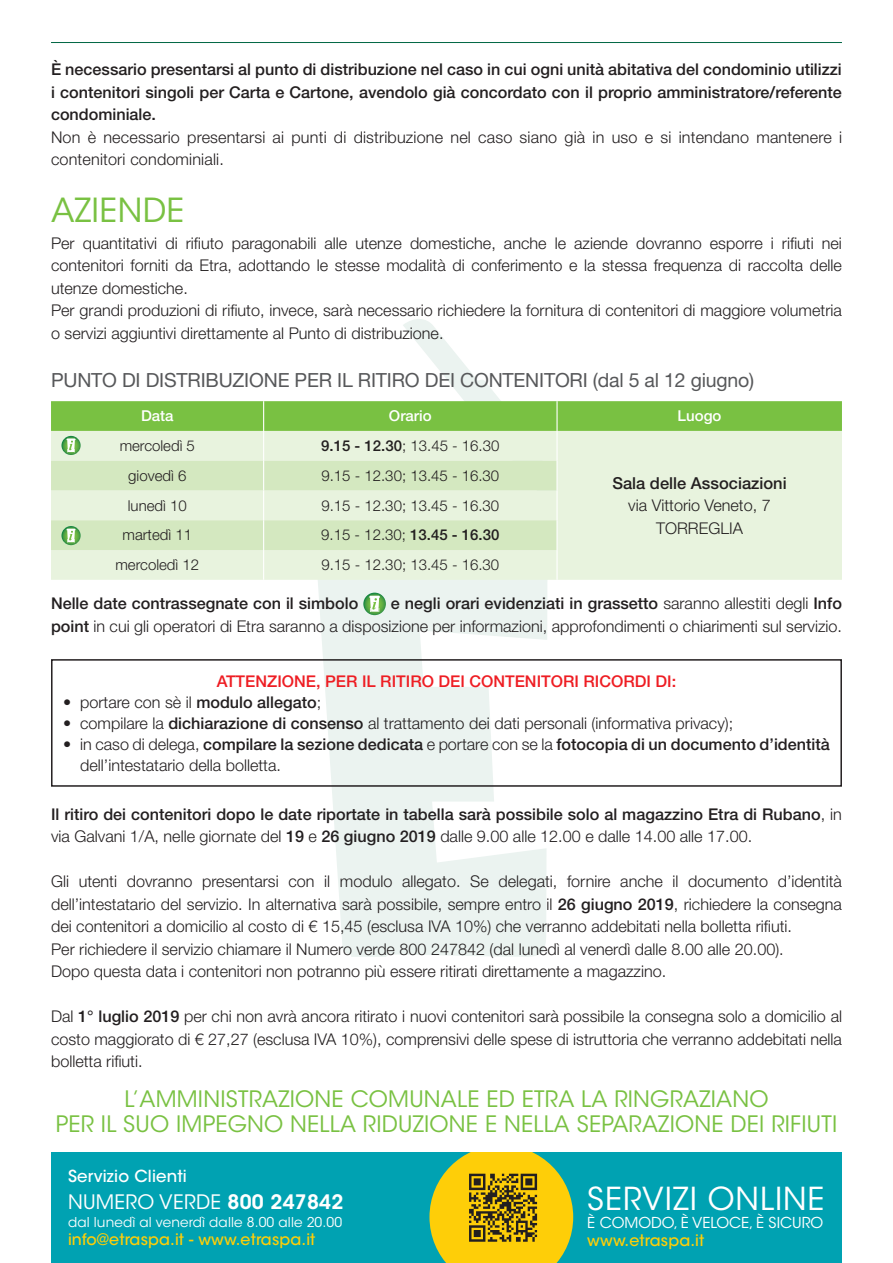
<style>
.page{position:relative;width:893px;height:1263px;background:#fff}
.page>*{position:absolute;margin:0;border:0;box-sizing:border-box;transform-origin:0 0}
.t1{font:33px "ITC Avant Garde Std";color:#79c142}
.t2{font:31.5px "ITC Avant Garde Std";letter-spacing:.03em;color:#fff}
.t3{font:22.5px/25.5px "ITC Avant Garde Std";letter-spacing:.01em;color:#79c142;text-align:center}
.t4{font:19.8px "ITC Avant Garde Std";letter-spacing:.015em;color:#fff}
.t5{font:19.5px "Helvetica Neue LT Std";letter-spacing:-.01em;color:#57585a}
.t6{font:500 16.5px "Helvetica Neue LT Std";color:#231f20}
.t7{font:500 16.5px "ITC Avant Garde Std";letter-spacing:.01em;color:#fff}
.t8{font:300 16.2px/22.5px "Helvetica Neue LT Std";color:#231f20}
.t9{font:500 16.2px/22.5px "Helvetica Neue LT Std";color:#231f20;text-align:justify}
.t10{font:500 16.2px "Helvetica Neue LT Std";color:#ee1d23}
.t11{font:500 15.75px "ITC Avant Garde Std";letter-spacing:.01em;color:#fece08}
.t12{font:300 15px "Helvetica Neue LT Std";color:#231f20}
.t13{font:15px "ITC Avant Garde Std";color:#fff}
.t14{font:500 15px "Helvetica Neue LT Std";color:#fff}
.t15{font:13.5px "ITC Avant Garde Std";letter-spacing:.01em;color:#fff}
.s1{font-weight:500}
.s2{font-weight:300}
.s3{font-weight:600}
</style>
<div class="page">
<div style="left:51px;top:1152px;width:791px;height:111px;background:#00a2b2"></div>
<svg style="left:318px;top:319px;width:229px;height:638px;fill:#ebf3f0"></svg>
<hr style="left:51px;top:42px;width:791px;height:1px;background:#064">
<svg style="left:429px;top:1152px;width:144px;height:111px;background:#bdaf21"></svg>
<div style="left:51px;top:401px;width:791px;height:30px;background:#79c142"></div>
<div style="left:51px;top:431px;width:791px;height:149px;background:#e8f3de"></div>
<hr style="left:263px;top:401px;width:1px;height:30px;background:#fff">
<hr style="left:556px;top:401px;width:2px;height:30px;background:#fff">
<hr style="left:263px;top:431px;width:1px;height:30px;background:#fff">
<hr style="left:556px;top:431px;width:2px;height:30px;background:#fff">
<hr style="left:556px;top:461px;width:2px;height:29px;background:#fff">
<hr style="left:556px;top:490px;width:2px;height:30px;background:#fff">
<hr style="left:556px;top:520px;width:2px;height:30px;background:#fff">
<hr style="left:263px;top:550px;width:1px;height:30px;background:#fff">
<hr style="left:556px;top:550px;width:2px;height:30px;background:#fff">
<svg style="left:363px;top:593px;width:23px;height:22px"></svg>
<svg style="left:369px;top:596px;width:11px;height:16px"></svg>
<div style="left:51px;top:659px;width:791px;height:128px;border:2px solid #231f20"></div>
<svg style="left:61px;top:436px;width:20px;height:19px"></svg>
<svg style="left:66px;top:438px;width:10px;height:14px"></svg>
<svg style="left:51px;top:461px;width:506px;height:89px;background:#daebc9"></svg>
<p class="t9" style="left:51px;top:58px;width:792px">È necessario presentarsi al punto di distribuzione nel caso in cui ogni unità abitativa del condominio utilizzi i contenitori singoli per Carta e Cartone, avendolo già concordato con il proprio amministratore/referente condominiale.</p>
<p class="t8" style="left:51px;top:126px;width:792px">Non è necessario presentarsi ai punti di distribuzione nel caso siano già in uso e si intendano mantenere i contenitori condominiali.</p>
<h1 class="t1" style="left:51px;top:190px;width:60px">AZIENDE</h1>
<p class="t8" style="left:51px;top:231px;width:792px">Per quantitativi di rifiuto paragonabili alle utenze domestiche, anche le aziende dovranno esporre i rifiuti nei contenitori forniti da Etra, adottando le stesse modalità di conferimento e la stessa frequenza di raccolta delle utenze domestiche.<br>Per grandi produzioni di rifiuto, invece, sarà necessario richiedere la fornitura di contenitori di maggiore volumetria o servizi aggiuntivi direttamente al Punto di distribuzione.</p>
<p class="t5" style="left:51px;top:368px;width:705px">PUNTO DI DISTRIBUZIONE PER IL RITIRO DEI CONTENITORI (dal 5 al 12 giugno)</p>
<p class="t14" style="left:141px;top:407px;width:34px">Data</p>
<p class="t14" style="left:389px;top:407px;width:44px">Orario</p>
<p class="t14" style="left:678px;top:407px;width:45px">Luogo</p>
<p class="t12" style="left:120px;top:437px;width:77px">mercoledì 5</p>
<p class="t12" style="left:321px;top:437px;width:180px"><span class="s1">9.15 - 12.30</span>; 13.45 - 16.30</p>
<p class="t6" style="left:612px;top:473px;width:176px">Sala delle Associazioni</p>
<p class="t8" style="left:628px;top:494px;width:144px;text-align:center">via Vittorio Veneto, 7<br>TORREGLIA</p>
<p class="t12" style="left:128px;top:466px;width:60px">giovedì 6</p>
<p class="t12" style="left:321px;top:466px;width:179px">9.15 - 12.30; 13.45 - 16.30</p>
<p class="t12" style="left:128px;top:496px;width:60px">lunedì 10</p>
<p class="t12" style="left:321px;top:496px;width:179px">9.15 - 12.30; 13.45 - 16.30</p>
<p class="t12" style="left:123px;top:526px;width:71px">martedì 11</p>
<p class="t12" style="left:321px;top:526px;width:180px">9.15 - 12.30; <span class="s1">13.45 - 16.30</span></p>
<p class="t12" style="left:115px;top:556px;width:85px">mercoledì 12</p>
<p class="t12" style="left:321px;top:556px;width:179px">9.15 - 12.30; 13.45 - 16.30</p>
<p class="t9" style="left:51px;top:592px;width:309px">Nelle date contrassegnate con il simbolo</p>
<p class="t8" style="left:51px;top:592px;width:792px;text-align:right"><span class="s1">e negli orari evidenziati in grassetto</span> saranno allestiti degli <span class="s1">Info<br>point</span> in cui gli operatori di Etra saranno a disposizione per informazioni, approfondimenti o chiarimenti sul servizio.</p>
<p class="t10" style="left:217px;top:671px;width:461px">ATTENZIONE, PER IL RITIRO DEI CONTENITORI RICORDI DI:</p>
<p class="t8" style="left:63px;top:690px;width:260px">• portare con sè il <span class="s1">modulo allegato</span>;</p>
<p class="t8" style="left:63px;top:711px;width:672px">• compilare la <span class="s1">dichiarazione di consenso</span> al trattamento dei dati personali (informativa privacy);</p>
<p class="t8" style="left:80px;top:733px;width:751px;line-height:21px;text-indent:-17px">• in caso di delega, <span class="s1">compilare la sezione dedicata</span> e portare con se la <span class="s1">fotocopia di un documento d’identità </span>dell’intestatario della bolletta.</p>
<p class="t9" style="left:51px;top:802px;width:792px">Il ritiro dei contenitori dopo le date riportate in tabella sarà possibile solo al magazzino Etra di Rubano<span class="s2">, in via Galvani 1/A, nelle giornate del</span> 19 <span class="s2">e</span> 26 giugno 2019 <span class="s2">dalle 9.00 alle 12.00 e dalle 14.00 alle 17.00.</span></p>
<p class="t8" style="left:51px;top:870px;width:792px">Gli utenti dovranno presentarsi con il modulo allegato. Se delegati, fornire anche il documento d’identità dell’intestatario del servizio. In alternativa sarà possibile, sempre entro il <span class="s1">26 giugno 2019</span>, richiedere la consegna dei contenitori a domicilio al costo di € 15,45 (esclusa IVA 10%) che verranno addebitati nella bolletta rifiuti.<br>Per richiedere il servizio chiamare il Numero verde 800 247842 (dal lunedì al venerdì dalle 8.00 alle 20.00).<br>Dopo questa data i contenitori non potranno più essere ritirati direttamente a magazzino.</p>
<p class="t8" style="left:51px;top:1005px;width:792px;text-align:justify">Dal <span class="s1">1° luglio 2019</span> per chi non avrà ancora ritirato i nuovi contenitori sarà possibile la consegna solo a domicilio al costo maggiorato di € 27,27 (esclusa IVA 10%), comprensivi delle spese di istruttoria che verranno addebitati nella bolletta rifiuti.</p>
<h3 class="t3" style="left:56px;top:1086px;width:783px">L’AMMINISTRAZIONE COMUNALE ED ETRA LA RINGRAZIANO<br>PER IL SUO IMPEGNO NELLA RIDUZIONE E NELLA SEPARAZIONE DEI RIFIUTI</h3>
<p class="t7" style="left:68px;top:1165px;width:120px">Servizio Clienti</p>
<p class="t4" style="left:68px;top:1190px;width:277px">NUMERO VERDE <span class="s3">800 247842</span></p>
<p class="t15" style="left:68px;top:1214px;width:276px">DAL LUNEDÌ AL VENERDÌ DALLE 8.00 ALLE 20.00</p>
<p class="t11" style="left:68px;top:1230px;width:249px">info@etraspa.it - www.etraspa.it</p>
<h2 class="t2" style="left:587px;top:1179px;width:239px">SERVIZI ONLINE</h2>
<p class="t13" style="left:587px;top:1213px;width:238px">È COMODO, È VELOCE, È SICURO</p>
<p class="t11" style="left:587px;top:1230px;width:119px">www.etraspa.it</p>
</div>
